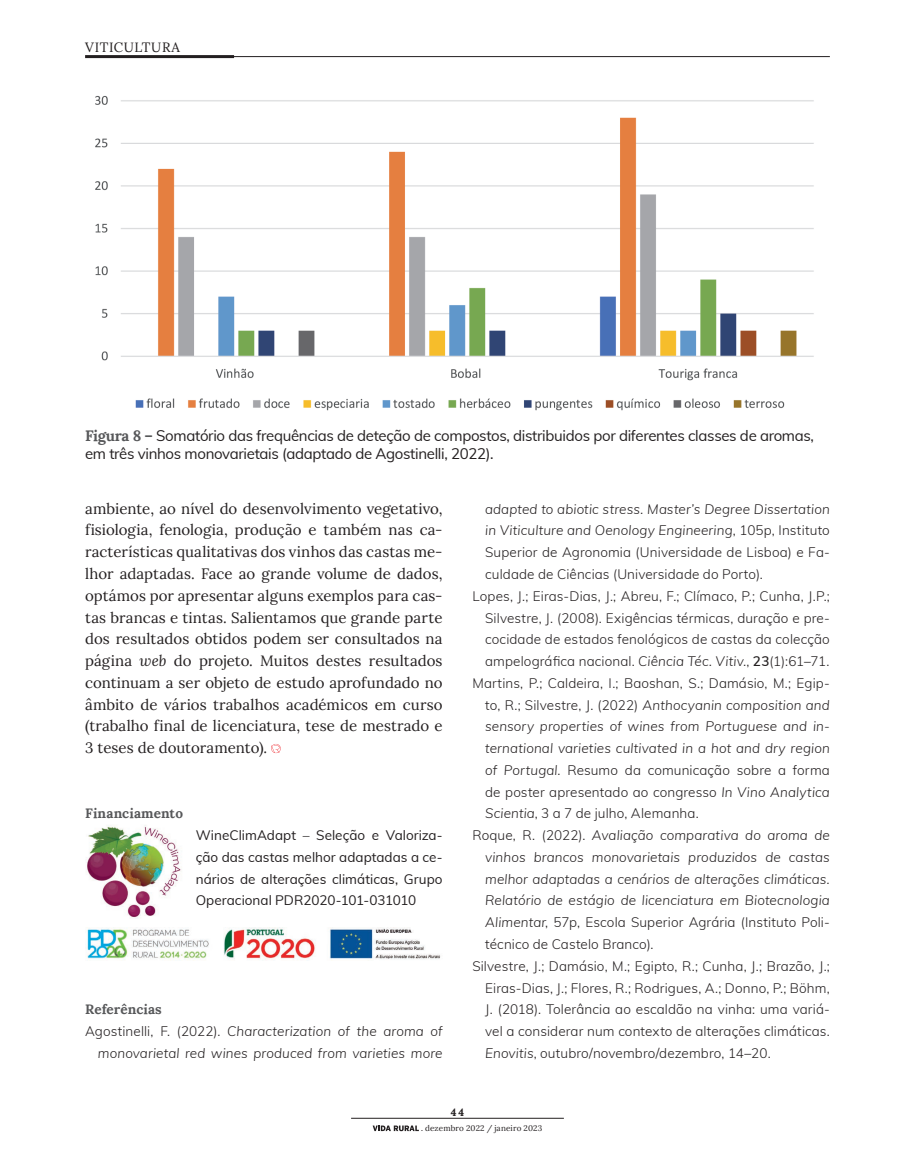
<style>
.page{position:relative;width:915px;height:1149px;background:#fff}
.page>*{position:absolute;margin:0;border:0;box-sizing:border-box;transform-origin:0 0}
.t1{font:15px/21.8px "Lora";letter-spacing:.005em;color:#231f20;text-align:justify}
.t2{font:15px/18px "Muli";letter-spacing:-.02em;color:#231f20}
.t3{font:300 13.5px "Muli";letter-spacing:.01em;color:#231f20}
.t4{font:italic 300 13.5px/21.8px "Muli";letter-spacing:.01em;color:#231f20;text-align:right}
.t5{font:13.5px/21.8px "Muli";color:#231f20;text-align:justify}
.t6{font:700 13.5px "Lora";letter-spacing:.005em;color:#57585a}
.t7{font:13.5px "Lora";letter-spacing:.04em;color:#231f20}
.t8{font:700 10.5px "Lora";color:#231f20}
.t9{font:8.1px "Lora";letter-spacing:.015em;color:#231f20}
.s1{font-family:"Lora";font-weight:700;color:#57585a}
.s2{font-style:italic}
.s3{font-style:normal}
.s4{font-weight:600}
.s5{font-family:"Poynter Text Roman Two"}
</style>
<div class="page">
<svg style="left:372px;top:1125px;width:47px;height:5px"></svg>
<hr style="left:85px;top:55px;width:149px;height:3px;background:#231f20">
<hr style="left:351px;top:1117px;width:212px;height:1px;background:#231f20">
<hr style="left:213px;top:56px;width:616px;height:1px;background:#231f20">
<svg style="left:271px;top:744px;width:9px;height:8px"></svg>
<img style="left:86px;top:825px;width:95px;height:92px">
<img style="left:87px;top:927px;width:354px;height:32px">
<img style="left:95px;top:95px;width:719px;height:316px">
<p class="t7" style="left:85px;top:37px;width:96px">VITICULTURA</p>
<p class="t2" style="left:85px;top:425px;width:730px"><span class="s1">Figura 8 –</span> Somatório das frequências de deteção de compostos, distribuidos por diferentes classes de aromas, em três vinhos monovarietais (adaptado de Agostinelli, 2022).</p>
<p class="t1" style="left:85px;top:496px;width:359px">ambiente, ao nível do desenvolvimento vegetativo, fisiologia, fenologia, produção e também nas ca&shy;racterísticas qualitativas dos vinhos das castas me&shy;lhor adaptadas. Face ao grande volume de dados, optámos por apresentar alguns exemplos para cas&shy;tas brancas e tintas. Salientamos que grande parte dos resultados obtidos podem ser consultados na página <span class="s2">web</span> do projeto. Muitos destes resultados continuam a ser objeto de estudo aprofundado no âmbito de vários trabalhos académicos em curso (trabalho final de licenciatura, tese de mestrado e 3 teses de doutoramento).</p>
<p class="t6" style="left:85px;top:801px;width:99px">Financiamento</p>
<p class="t5" style="left:196px;top:823px;width:248px">WineClimAdapt – Seleção e Valoriza&shy;ção das castas melhor adaptadas a ce&shy;nários de alterações climáticas, Grupo Operacional PDR2020-101-031010</p>
<p class="t6" style="left:85px;top:997px;width:78px">Referências</p>
<p class="t4" style="left:85px;top:1019px;width:359px"><span class="s3">Agostinelli, F. (2022).</span> Characterization of the aroma of monovarietal red wines produced from varieties more</p>
<p class="t4" style="left:485px;top:497px;width:346px">adapted to abiotic stress. Master’s Degree Dissertation</p>
<p class="t4" style="left:485px;top:519px;width:346px">in Viticulture and Oenology Engineering<span class="s3">, 105p, Instituto</span></p>
<p class="t3" style="left:485px;top:542px;width:346px">Superior de Agronomia (Universidade de Lisboa) e Fa-</p>
<p class="t3" style="left:485px;top:564px;width:279px">culdade de Ciências (Universidade do Porto).</p>
<p class="t3" style="left:472px;top:586px;width:359px">Lopes, J.; Eiras-Dias, J.; Abreu, F.; Clímaco, P.; Cunha, J.P.;</p>
<p class="t3" style="left:485px;top:607px;width:346px">Silvestre, J. (2008). Exigências térmicas, duração e pre-</p>
<p class="t3" style="left:485px;top:629px;width:346px">cocidade de estados fenológicos de castas da colecção</p>
<p class="t3" style="left:485px;top:651px;width:345px">ampelográfica nacional. <span class="s2">Ciência Téc. Vitiv.</span>, <span class="s4">23</span>(1):61–71.</p>
<p class="t3" style="left:472px;top:673px;width:359px">Martins, P.; Caldeira, I.; Baoshan, S.; Damásio, M.; Egip-</p>
<p class="t4" style="left:485px;top:693px;width:346px"><span class="s3">to, R.; Silvestre, J. (2022)</span> Anthocyanin composition and</p>
<p class="t4" style="left:485px;top:714px;width:346px">sensory properties of wines from Portuguese and in-</p>
<p class="t4" style="left:485px;top:736px;width:346px">ternational varieties cultivated in a hot and dry region</p>
<p class="t3" style="left:485px;top:760px;width:346px"><span class="s2">of Portugal</span>. Resumo da comunicação sobre a forma</p>
<p class="t3" style="left:485px;top:781px;width:346px">de poster apresentado ao congresso <span class="s2">In Vino Analytica</span></p>
<p class="t3" style="left:485px;top:803px;width:215px"><span class="s2">Scientia</span>, 3 a 7 de julho, Alemanha.</p>
<p class="t4" style="left:472px;top:823px;width:359px"><span class="s3">Roque, R. (2022).</span> Avaliação comparativa do aroma de</p>
<p class="t4" style="left:485px;top:845px;width:346px">vinhos brancos monovarietais produzidos de castas</p>
<p class="t4" style="left:485px;top:867px;width:346px">melhor adaptadas a cenários de alterações climáticas.</p>
<p class="t4" style="left:485px;top:888px;width:346px">Relatório de estágio de licenciatura em Biotecnologia</p>
<p class="t3" style="left:485px;top:912px;width:346px"><span class="s2">Alimentar</span>, 57p, Escola Superior Agrária (Instituto Poli-</p>
<p class="t3" style="left:485px;top:934px;width:170px">técnico de Castelo Branco).</p>
<p class="t3" style="left:472px;top:955px;width:359px">Silvestre, J.; Damásio, M.; Egipto, R.; Cunha, J.; Brazão, J.;</p>
<p class="t3" style="left:485px;top:977px;width:346px">Eiras-Dias, J.; Flores, R.; Rodrigues, A.; Donno, P.; Böhm,</p>
<p class="t3" style="left:485px;top:999px;width:346px">J. (2018). Tolerância ao escaldão na vinha: uma variá-</p>
<p class="t3" style="left:485px;top:1021px;width:346px">vel a considerar num contexto de alterações climáticas.</p>
<p class="t3" style="left:485px;top:1042px;width:287px"><span class="s2">Enovitis</span>, outubro/novembro/dezembro, 14–20.</p>
<p class="t8" style="left:450px;top:1103px;width:15px">44</p>
<p class="t9" style="left:421px;top:1121px;width:123px"><span class="s5">.</span> dezembro 2022 / janeiro 2023</p>
</div>
